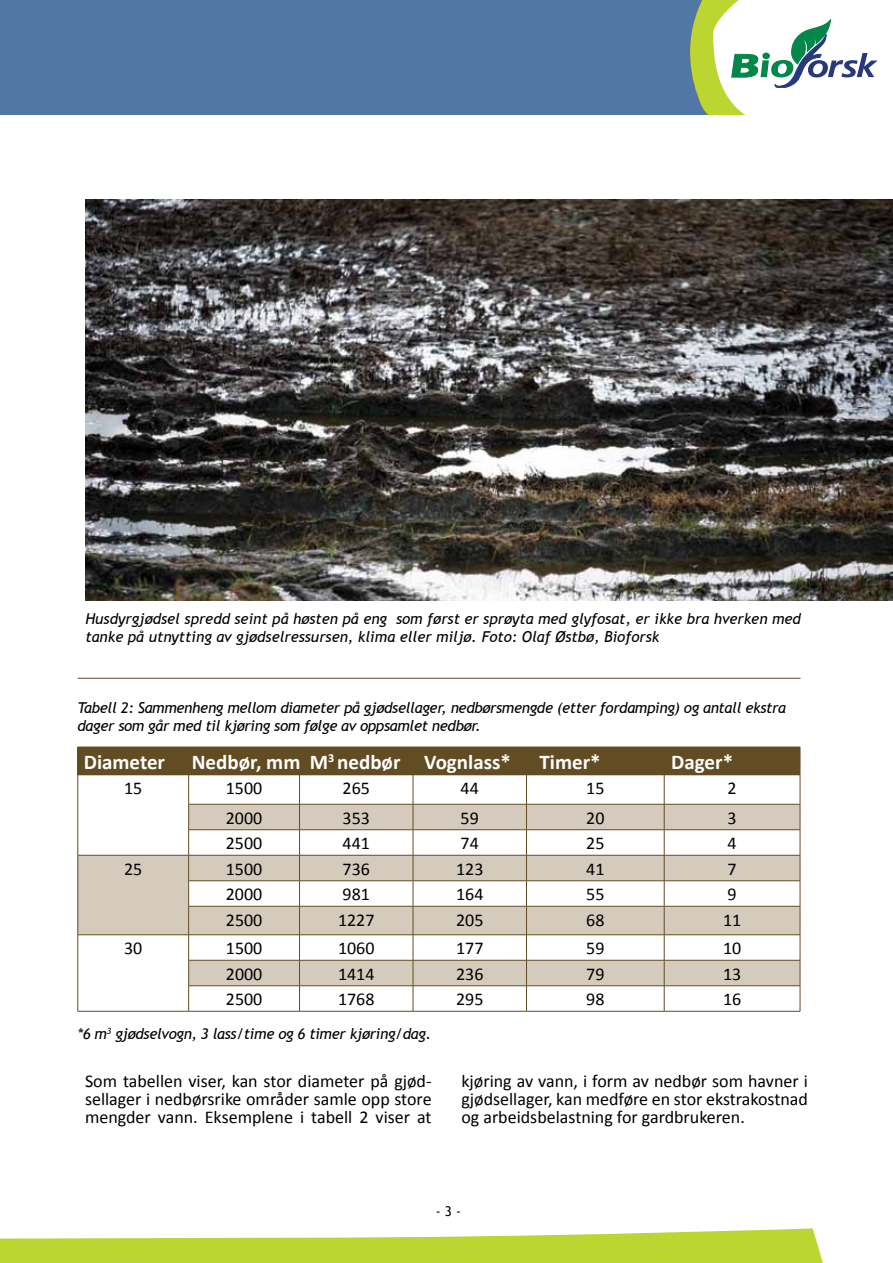
<style>
.page{position:relative;width:893px;height:1263px;background:#fff}
.page>*{position:absolute;margin:0;border:0;box-sizing:border-box;transform-origin:0 0}
.t1{font:700 21px "Calibri";color:#fff}
.t2{font:18px/18px "Calibri";color:#000;text-align:justify}
.t3{font:italic 15px/18px "Trebuchet MS";letter-spacing:-.02em;color:#000}
.t4{font:italic 15px/18px "Trebuchet MS";color:#000}
.t5{font:13.5px "Trebuchet MS";color:#000}
</style>
<div class="page">
<div style="left:0;top:0;width:892px;height:114px;background:#5177a7"></div>
<div style="left:803px;top:0;width:90px;height:115px;background:#fff"></div>
<svg style="left:690px;top:0;width:188px;height:114px"></svg>
<svg style="left:0;top:1228px;width:823px;height:35px"></svg>
<hr style="left:78px;top:678px;width:722px;height:1px;background:#624c23">
<img style="left:85px;top:200px;width:808px;height:401px">
<div style="left:78px;top:747px;width:722px;height:28px;background:#624c23"></div>
<svg style="left:79px;top:805px;width:721px;height:180px;fill:#d4cbbd"></svg>
<svg style="left:78px;top:775px;width:1px;height:236px"></svg>
<hr style="left:188px;top:804px;width:111px;height:1px;background:#624c23">
<hr style="left:299px;top:804px;width:114px;height:1px;background:#624c23">
<hr style="left:413px;top:804px;width:113px;height:1px;background:#624c23">
<hr style="left:526px;top:804px;width:138px;height:1px;background:#624c23">
<hr style="left:664px;top:804px;width:136px;height:1px;background:#624c23">
<hr style="left:188px;top:829px;width:111px;height:1px;background:#624c23">
<hr style="left:299px;top:829px;width:114px;height:1px;background:#624c23">
<hr style="left:413px;top:829px;width:113px;height:1px;background:#624c23">
<hr style="left:526px;top:829px;width:138px;height:1px;background:#624c23">
<hr style="left:664px;top:829px;width:136px;height:1px;background:#624c23">
<hr style="left:78px;top:855px;width:111px;height:1px;background:#624c23">
<hr style="left:189px;top:855px;width:110px;height:1px;background:#624c23">
<hr style="left:299px;top:855px;width:114px;height:1px;background:#624c23">
<hr style="left:413px;top:855px;width:113px;height:1px;background:#624c23">
<hr style="left:526px;top:855px;width:138px;height:1px;background:#624c23">
<hr style="left:664px;top:855px;width:136px;height:1px;background:#624c23">
<hr style="left:188px;top:880px;width:111px;height:1px;background:#624c23">
<hr style="left:299px;top:880px;width:114px;height:1px;background:#624c23">
<hr style="left:413px;top:880px;width:113px;height:1px;background:#624c23">
<hr style="left:526px;top:880px;width:138px;height:1px;background:#624c23">
<hr style="left:664px;top:880px;width:136px;height:1px;background:#624c23">
<hr style="left:188px;top:906px;width:111px;height:1px;background:#624c23">
<hr style="left:299px;top:906px;width:114px;height:1px;background:#624c23">
<hr style="left:413px;top:906px;width:113px;height:1px;background:#624c23">
<hr style="left:526px;top:906px;width:138px;height:1px;background:#624c23">
<hr style="left:664px;top:906px;width:136px;height:1px;background:#624c23">
<hr style="left:78px;top:934px;width:111px;height:1px;background:#624c23">
<hr style="left:189px;top:934px;width:110px;height:1px;background:#624c23">
<hr style="left:299px;top:934px;width:114px;height:1px;background:#624c23">
<hr style="left:413px;top:934px;width:113px;height:1px;background:#624c23">
<hr style="left:526px;top:934px;width:138px;height:1px;background:#624c23">
<hr style="left:664px;top:934px;width:136px;height:1px;background:#624c23">
<hr style="left:188px;top:960px;width:111px;height:1px;background:#624c23">
<hr style="left:299px;top:960px;width:114px;height:1px;background:#624c23">
<hr style="left:413px;top:960px;width:113px;height:1px;background:#624c23">
<hr style="left:526px;top:960px;width:138px;height:1px;background:#624c23">
<hr style="left:664px;top:960px;width:136px;height:1px;background:#624c23">
<hr style="left:188px;top:985px;width:111px;height:1px;background:#624c23">
<svg style="left:188px;top:775px;width:1px;height:236px"></svg>
<hr style="left:299px;top:985px;width:114px;height:1px;background:#624c23">
<svg style="left:299px;top:775px;width:1px;height:236px"></svg>
<hr style="left:413px;top:985px;width:113px;height:1px;background:#624c23">
<svg style="left:413px;top:775px;width:1px;height:236px"></svg>
<hr style="left:526px;top:985px;width:138px;height:1px;background:#624c23">
<svg style="left:526px;top:775px;width:1px;height:236px"></svg>
<hr style="left:664px;top:985px;width:136px;height:1px;background:#624c23">
<svg style="left:664px;top:775px;width:1px;height:236px"></svg>
<svg style="left:800px;top:747px;width:1px;height:264px"></svg>
<hr style="left:78px;top:1011px;width:111px;height:1px;background:#624c23">
<hr style="left:189px;top:1011px;width:110px;height:1px;background:#624c23">
<hr style="left:299px;top:1011px;width:114px;height:1px;background:#624c23">
<hr style="left:413px;top:1011px;width:113px;height:1px;background:#624c23">
<hr style="left:526px;top:1011px;width:138px;height:1px;background:#624c23">
<hr style="left:664px;top:1011px;width:136px;height:1px;background:#624c23">
<p class="t4" style="left:85px;top:610px;width:717px">Husdyrgjødsel spredd seint på høsten på eng som først er sprøyta med glyfosat, er ikke bra hverken med tanke på utnytting av gjødselressursen, klima eller miljø. Foto: Olaf Østbø, Bioforsk</p>
<p class="t3" style="left:78px;top:698px;width:710px">Tabell 2: Sammenheng mellom diameter på gjødsellager, nedbørsmengde (etter fordamping) og antall ekstra dager som går med til kjøring som følge av oppsamlet nedbør.</p>
<p class="t1" style="left:84px;top:748px;width:83px">Diameter</p>
<p class="t1" style="left:192px;top:748px;width:321px">Nedbør, mm M<sup>3</sup> nedbør Vognlass*</p>
<p class="t1" style="left:540px;top:748px;width:63px">Timer*</p>
<p class="t1" style="left:671px;top:748px;width:63px">Dager*</p>
<p class="t2" style="left:124px;top:779px;width:20px">15</p>
<p class="t2" style="left:226px;top:779px;width:38px">1500</p>
<p class="t2" style="left:343px;top:779px;width:29px">265</p>
<p class="t2" style="left:461px;top:779px;width:20px">44</p>
<p class="t2" style="left:586px;top:779px;width:20px">15</p>
<p class="t2" style="left:728px;top:779px;width:11px">2</p>
<p class="t2" style="left:226px;top:809px;width:38px">2000</p>
<p class="t2" style="left:343px;top:809px;width:29px">353</p>
<p class="t2" style="left:461px;top:809px;width:20px">59</p>
<p class="t2" style="left:586px;top:809px;width:20px">20</p>
<p class="t2" style="left:728px;top:809px;width:11px">3</p>
<p class="t2" style="left:226px;top:834px;width:38px">2500</p>
<p class="t2" style="left:343px;top:834px;width:29px">441</p>
<p class="t2" style="left:461px;top:834px;width:20px">74</p>
<p class="t2" style="left:586px;top:834px;width:20px">25</p>
<p class="t2" style="left:728px;top:834px;width:11px">4</p>
<p class="t2" style="left:124px;top:860px;width:20px">25</p>
<p class="t2" style="left:226px;top:860px;width:38px">1500</p>
<p class="t2" style="left:343px;top:860px;width:29px">736</p>
<p class="t2" style="left:456px;top:860px;width:29px">123</p>
<p class="t2" style="left:586px;top:860px;width:20px">41</p>
<p class="t2" style="left:728px;top:860px;width:11px">7</p>
<p class="t2" style="left:226px;top:885px;width:38px">2000</p>
<p class="t2" style="left:343px;top:885px;width:29px">981</p>
<p class="t2" style="left:456px;top:885px;width:29px">164</p>
<p class="t2" style="left:586px;top:885px;width:20px">55</p>
<p class="t2" style="left:728px;top:885px;width:11px">9</p>
<p class="t2" style="left:226px;top:911px;width:38px">2500</p>
<p class="t2" style="left:338px;top:911px;width:38px">1227</p>
<p class="t2" style="left:456px;top:911px;width:29px">205</p>
<p class="t2" style="left:586px;top:911px;width:20px">68</p>
<p class="t2" style="left:723px;top:911px;width:20px">11</p>
<p class="t2" style="left:124px;top:939px;width:20px">30</p>
<p class="t2" style="left:226px;top:939px;width:38px">1500</p>
<p class="t2" style="left:338px;top:939px;width:38px">1060</p>
<p class="t2" style="left:456px;top:939px;width:29px">177</p>
<p class="t2" style="left:586px;top:939px;width:20px">59</p>
<p class="t2" style="left:723px;top:939px;width:20px">10</p>
<p class="t2" style="left:226px;top:965px;width:38px">2000</p>
<p class="t2" style="left:338px;top:965px;width:38px">1414</p>
<p class="t2" style="left:456px;top:965px;width:29px">236</p>
<p class="t2" style="left:586px;top:965px;width:20px">79</p>
<p class="t2" style="left:723px;top:965px;width:20px">13</p>
<p class="t2" style="left:226px;top:990px;width:38px">2500</p>
<p class="t2" style="left:338px;top:990px;width:38px">1768</p>
<p class="t2" style="left:456px;top:990px;width:29px">295</p>
<p class="t2" style="left:586px;top:990px;width:20px">98</p>
<p class="t2" style="left:723px;top:990px;width:20px">16</p>
<p class="t3" style="left:78px;top:1025px;width:355px">*6 m<sup>3</sup> gjødselvogn, 3 lass/time og 6 timer kjøring/dag.</p>
<p class="t2" style="left:85px;top:1072px;width:348px">Som tabellen viser, kan stor diameter på gjød&shy;sellager i nedbørsrike områder samle opp store mengder vann. Eksemplene i tabell 2 viser at</p>
<p class="t2" style="left:461px;top:1072px;width:348px">kjøring av vann, i form av nedbør som havner i gjødsellager, kan medføre en stor ekstrakostnad og arbeidsbelastning for gardbrukeren.</p>
<p class="t5" style="left:436px;top:1203px;width:27px">- 3 -</p>
</div>
